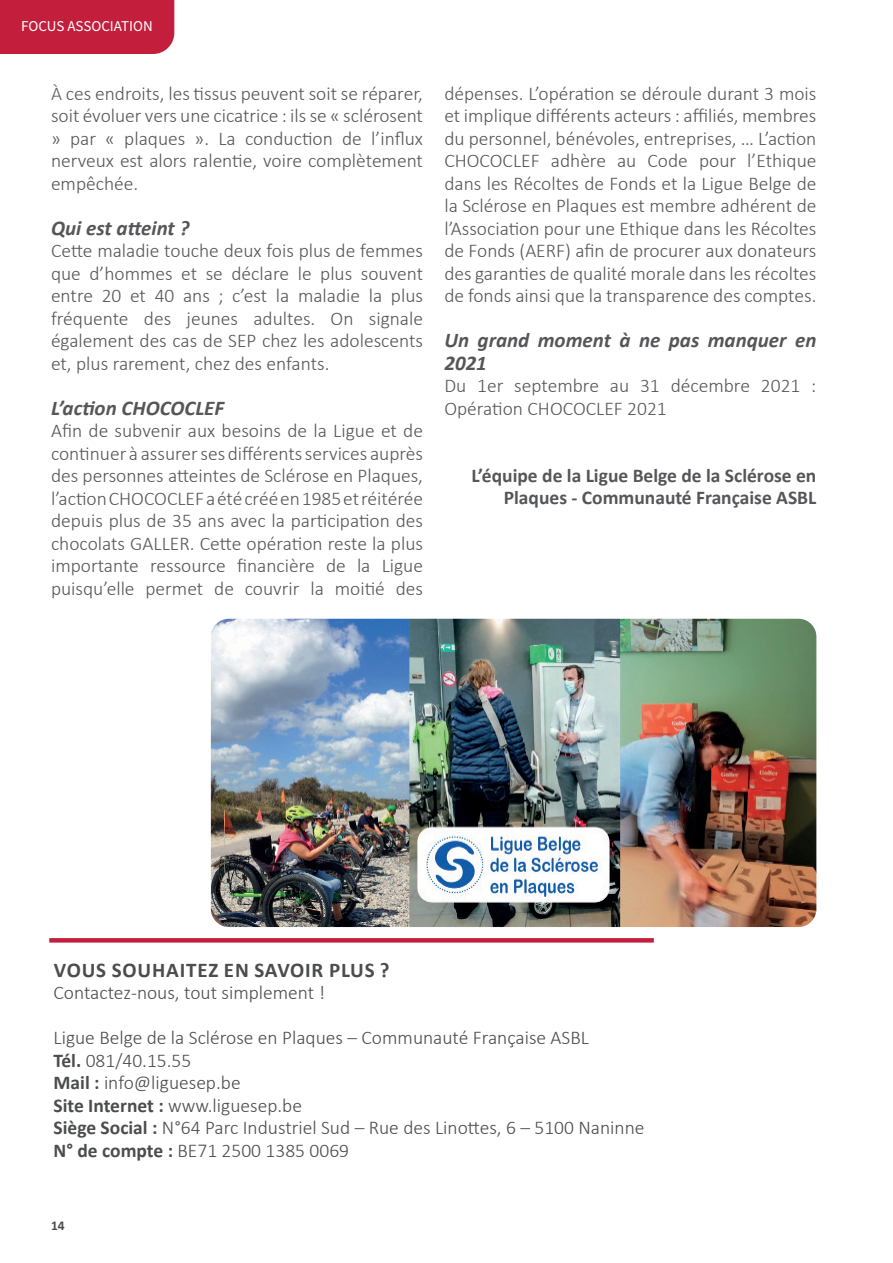
<style>
.page{position:relative;width:893px;height:1263px;background:#fff}
.page>*{position:absolute;margin:0;border:0;box-sizing:border-box;transform-origin:0 0}
.t1{font:italic 700 21px/22.5px "Calibri";color:#555658}
.t2{font:700 21px "Calibri";letter-spacing:.04em;color:#4b4c4d}
.t3{font:300 19.5px/22.5px "Calibri";color:#555658;text-align:justify}
.t4{font:300 19.5px/22.5px "Calibri";color:#4b4c4d}
.t5{font:700 19.5px/22.5px "Calibri";color:#555658;text-align:right}
.t6{font:15px "Source Sans Pro";color:#fff}
.t7{font:700 13.5px "Calibri";color:#4b4c4d}
.s1{color:#606063}
.s2{font-weight:700}
</style>
<div class="page">
<div style="left:0;top:0;width:174px;height:54px;background:#c31f3d"></div>
<svg style="left:49px;top:938px;width:605px;height:4px;background:#c42441"></svg>
<img style="left:211px;top:619px;width:605px;height:308px">
<p class="t6" style="left:21px;top:16px;width:133px">FOCUS ASSOCIATION</p>
<p class="t3" style="left:51px;top:82px;width:374px"><span class="s1">À</span> ces endroits, les tissus peuvent soit se réparer, soit évoluer vers une cicatrice : ils se « sclérosent » par « plaques ». La conduction de l’influx nerveux est alors ralentie, voire complètement empêchée.</p>
<p class="t1" style="left:51px;top:216px;width:140px">Qui est atteint ?</p>
<p class="t3" style="left:51px;top:239px;width:374px">Cette maladie touche deux fois plus de femmes que d’hommes et se déclare le plus souvent entre 20 et 40 ans ; c’est la maladie la plus fréquente des jeunes adultes. On signale également des cas de SEP chez les adolescents et, plus rarement, chez des enfants.</p>
<p class="t1" style="left:51px;top:396px;width:175px">L’action CHOCOCLEF</p>
<p class="t3" style="left:51px;top:419px;width:374px">Afin de subvenir aux besoins de la Ligue et de continuer à assurer ses différents services auprès des personnes atteintes de Sclérose en Plaques, l’action CHOCOCLEF a été créé en 1985 et réitérée depuis plus de 35 ans avec la participation des chocolats GALLER. Cette opération reste la plus importante ressource financière de la Ligue puisqu’elle permet de couvrir la moitié des</p>
<p class="t3" style="left:444px;top:82px;width:374px">dépenses. L’opération se déroule durant 3 mois et implique différents acteurs : affiliés, membres du personnel, bénévoles, entreprises, … L’action CHOCOCLEF adhère au Code pour l’Ethique dans les Récoltes de Fonds et la Ligue Belge de la Sclérose en Plaques est membre adhérent de l’Association pour une Ethique dans les Récoltes de Fonds (AERF) afin de procurer aux donateurs des garanties de qualité morale dans les récoltes de fonds ainsi que la transparence des comptes.</p>
<p class="t1" style="left:444px;top:328px;width:374px">Un grand moment à ne pas manquer en<br>2021</p>
<p class="t3" style="left:444px;top:374px;width:374px">Du 1er septembre au 31 décembre 2021 :<br>Opération CHOCOCLEF 2021</p>
<p class="t5" style="left:471px;top:464px;width:347px">L’équipe de la Ligue Belge de la Sclérose en<br>Plaques - Communauté Française ASBL</p>
<p class="t2" style="left:54px;top:955px;width:337px">VOUS SOUHAITEZ EN SAVOIR PLUS ?</p>
<p class="t4" style="left:54px;top:981px;width:273px">Contactez-nous, tout simplement !</p>
<p class="t4" style="left:54px;top:1026px;width:592px">Ligue Belge de la Sclérose en Plaques – Communauté Française ASBL<br><span class="s2">Tél.</span> 081/40.15.55<br><span class="s2">Mail :</span> info@liguesep.be<br><span class="s2">Site Internet :</span> www.liguesep.be<br><span class="s2">Siège Social :</span> N°64 Parc Industriel Sud – Rue des Linottes, 6 – 5100 Naninne <span class="s2">N° de compte :</span> BE71 2500 1385 0069</p>
<p class="t7" style="left:51px;top:1216px;width:15px">14</p>
</div>
